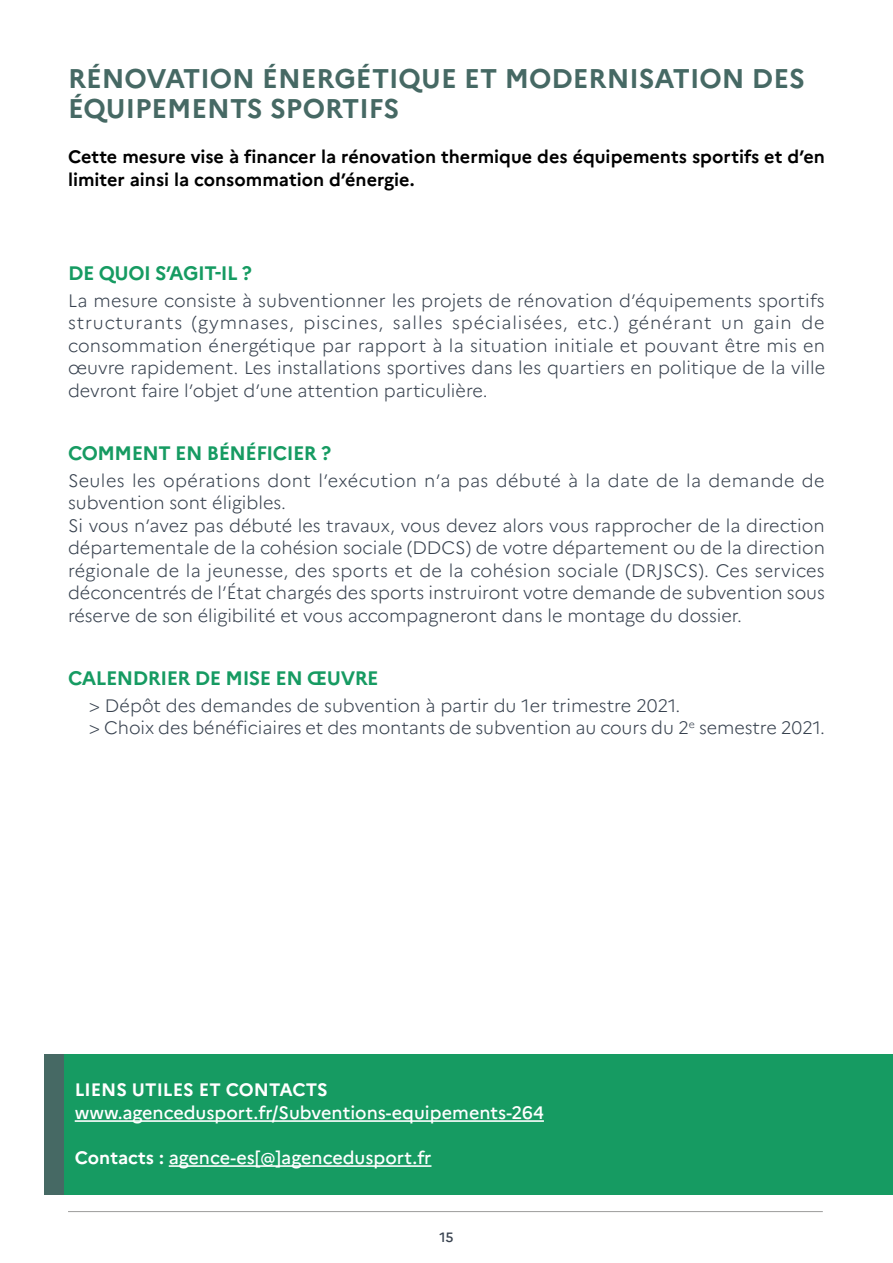
<style>
.page{position:relative;width:893px;height:1263px;background:#fff}
.page>*{position:absolute;margin:0;border:0;box-sizing:border-box;transform-origin:0 0}
.t1{font:700 27px/30px "Marianne";color:#466964}
.t2{font:700 19.5px "Marianne";letter-spacing:-.025em;color:#169b62}
.t3{font:300 18px/22.5px "Marianne";color:#38424f}
.t4{font:700 18px/22.5px "Marianne";color:#000}
.t5{font:500 18px "Marianne";color:#fff}
.t6{font:700 18px "Marianne";color:#fff}
.t7{font:500 13.5px "Marianne";color:#38424f}
.s1{font-weight:700}
</style>
<div class="page">
<hr style="left:68px;top:1211px;width:755px;height:1px;background:#9d9d9c">
<div style="left:45px;top:1055px;width:848px;height:140px;background:#169b62"></div>
<div style="left:45px;top:1055px;width:19px;height:140px;background:#466964"></div>
<hr style="left:75px;top:1120px;width:469px;height:2px;background:#fff">
<hr style="left:169px;top:1165px;width:262px;height:2px;background:#fff">
<h1 class="t1" style="left:68px;top:64px;width:738px">RÉNOVATION ÉNERGÉTIQUE ET MODERNISATION DES<br>ÉQUIPEMENTS SPORTIFS</h1>
<p class="t4" style="left:68px;top:146px;width:758px">Cette mesure vise à financer la rénovation thermique des équipements sportifs et d’en limiter ainsi la consommation d’énergie.</p>
<p class="t2" style="left:68px;top:261px;width:185px">DE QUOI S’AGIT-IL ?</p>
<p class="t3" style="left:68px;top:289px;width:759px;text-align:justify">La mesure consiste à subventionner les projets de rénovation d’équipements sportifs structurants (gymnases, piscines, salles spécialisées, etc.) générant un gain de consommation énergétique par rapport à la situation initiale et pouvant être mis en œuvre rapidement. Les installations sportives dans les quartiers en politique de la ville devront faire l’objet d’une attention particulière.</p>
<p class="t2" style="left:68px;top:441px;width:265px">COMMENT EN BÉNÉFICIER ?</p>
<p class="t3" style="left:68px;top:469px;width:758px">Seules les opérations dont l’exécution n’a pas débuté à la date de la demande de subvention sont éligibles.<br>Si vous n’avez pas débuté les travaux, vous devez alors vous rapprocher de la direction départementale de la cohésion sociale (DDCS) de votre département ou de la direction régionale de la jeunesse, des sports et de la cohésion sociale (DRJSCS). Ces services déconcentrés de l’État chargés des sports instruiront votre demande de subvention sous réserve de son éligibilité et vous accompagneront dans le montage du dossier.</p>
<p class="t2" style="left:68px;top:666px;width:312px">CALENDRIER DE MISE EN ŒUVRE</p>
<p class="t3" style="left:89px;top:694px;width:737px">&gt; Dépôt des demandes de subvention à partir du 1er trimestre 2021.<br>&gt; Choix des bénéficiaires et des montants de subvention au cours du 2<sup>e</sup> semestre 2021.</p>
<p class="t6" style="left:75px;top:1079px;width:254px">LIENS UTILES ET CONTACTS</p>
<p class="t5" style="left:75px;top:1101px;width:471px">www.agencedusport.fr/Subventions-equipements-264</p>
<p class="t5" style="left:75px;top:1146px;width:358px"><span class="s1">Contacts :</span> agence-es[@]agencedusport.fr</p>
<p class="t7" style="left:439px;top:1229px;width:16px">15</p>
</div>
